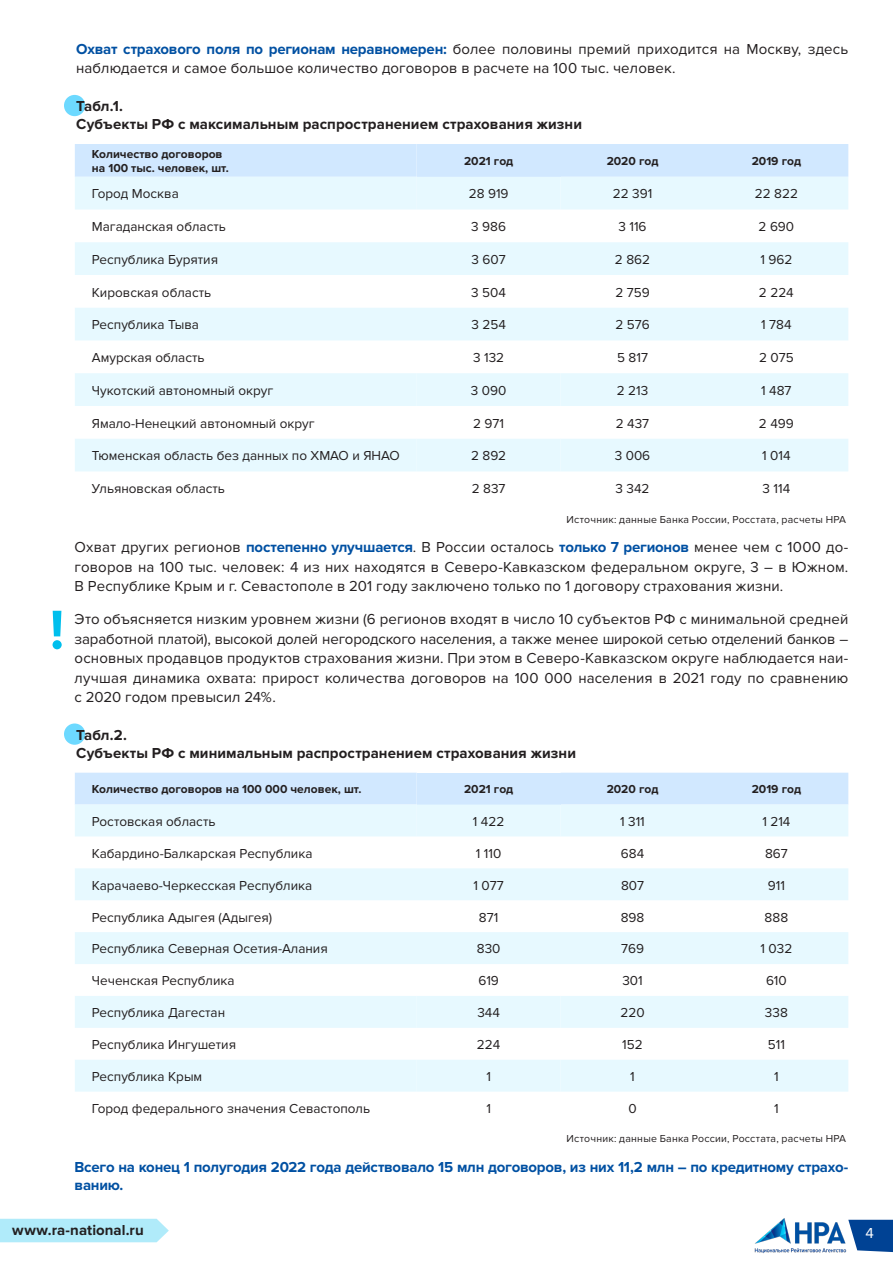
<style>
.page{position:relative;width:893px;height:1263px;background:#fff}
.page>*{position:absolute;margin:0;border:0;box-sizing:border-box;transform-origin:0 0}
.t1{font:700 57px "Proxima Nova";color:#00bfed}
.t2{font:15px/19.5px "Proxima Nova";letter-spacing:.01em;color:#231f20;text-align:justify}
.t3{font:700 15px "Proxima Nova";letter-spacing:.005em;color:#231f20}
.t4{font:700 15px/18px "Proxima Nova";letter-spacing:-.015em;color:#0050a2}
.t5{font:15px "Proxima Nova";color:#fff}
.t6{font:13.5px "Proxima Nova";color:#231f20}
.t7{font:700 12px/14.4px "Proxima Nova";color:#231f20}
.t8{font:10.5px "Proxima Nova";letter-spacing:.025em;color:#231f20}
.s1{font-weight:700;color:#0050a2}
</style>
<div class="page">
<div style="left:0;top:1219px;width:169px;height:23px;background:#b0ebfa"></div>
<img style="left:754px;top:1218px;width:93px;height:35px">
<svg style="left:848px;top:1220px;width:45px;height:32px"></svg>
<div style="left:64px;top:95px;width:21px;height:21px;background:#6dd9ff;border-radius:50%"></div>
<div style="left:64px;top:723px;width:21px;height:22px;background:#6dd9ff;border-radius:50%"></div>
<div style="left:75px;top:144px;width:773px;height:33px;background:#d1e8ff"></div>
<svg style="left:75px;top:177px;width:773px;height:164px;fill:#e7f9ff"></svg>
<div style="left:75px;top:373px;width:773px;height:33px;background:#e7f9ff"></div>
<div style="left:75px;top:439px;width:773px;height:32px;background:#e7f9ff"></div>
<div style="left:75px;top:773px;width:773px;height:31px;background:#d1e8ff"></div>
<svg style="left:75px;top:804px;width:773px;height:160px;fill:#e7f9ff"></svg>
<div style="left:75px;top:996px;width:773px;height:32px;background:#e7f9ff"></div>
<div style="left:75px;top:1060px;width:773px;height:31px;background:#e7f9ff"></div>
<p class="t2" style="left:76px;top:39px;width:774px"><span class="s1">Охват страхового поля по регионам неравномерен:</span> более половины премий приходится на Москву, здесь наблюдается и самое большое количество договоров в расчете на 100 тыс. человек.</p>
<p class="t3" style="left:76px;top:98px;width:48px">Табл.1.</p>
<p class="t3" style="left:76px;top:116px;width:507px">Субъекты РФ с максимальным распространением страхования жизни</p>
<p class="t7" style="left:92px;top:147px;width:138px">Количество договоров на 100 тыс. человек, шт.</p>
<p class="t7" style="left:464px;top:154px;width:51px">2021 год</p>
<p class="t7" style="left:607px;top:154px;width:53px">2020 год</p>
<p class="t7" style="left:752px;top:154px;width:51px">2019 год</p>
<p class="t6" style="left:92px;top:186px;width:88px">Город Москва</p>
<p class="t6" style="left:469px;top:186px;width:41px">28 919</p>
<p class="t6" style="left:613px;top:186px;width:41px">22 391</p>
<p class="t6" style="left:755px;top:186px;width:45px">22 822</p>
<p class="t6" style="left:92px;top:219px;width:136px">Магаданская область</p>
<p class="t6" style="left:471px;top:219px;width:36px">3 986</p>
<p class="t6" style="left:618px;top:219px;width:30px">3 116</p>
<p class="t6" style="left:759px;top:219px;width:37px">2 690</p>
<p class="t6" style="left:92px;top:252px;width:128px">Республика Бурятия</p>
<p class="t6" style="left:472px;top:252px;width:36px">3 607</p>
<p class="t6" style="left:615px;top:252px;width:37px">2 862</p>
<p class="t6" style="left:760px;top:252px;width:33px">1 962</p>
<p class="t6" style="left:92px;top:284px;width:121px">Кировская область</p>
<p class="t6" style="left:471px;top:284px;width:36px">3 504</p>
<p class="t6" style="left:615px;top:284px;width:36px">2 759</p>
<p class="t6" style="left:759px;top:284px;width:36px">2 224</p>
<p class="t6" style="left:92px;top:317px;width:109px">Республика Тыва</p>
<p class="t6" style="left:471px;top:317px;width:36px">3 254</p>
<p class="t6" style="left:615px;top:317px;width:36px">2 576</p>
<p class="t6" style="left:761px;top:317px;width:32px">1 784</p>
<p class="t6" style="left:92px;top:350px;width:114px">Амурская область</p>
<p class="t6" style="left:473px;top:350px;width:33px">3 132</p>
<p class="t6" style="left:617px;top:350px;width:32px">5 817</p>
<p class="t6" style="left:759px;top:350px;width:36px">2 075</p>
<p class="t6" style="left:92px;top:383px;width:183px">Чукотский автономный округ</p>
<p class="t6" style="left:471px;top:383px;width:37px">3 090</p>
<p class="t6" style="left:617px;top:383px;width:33px">2 213</p>
<p class="t6" style="left:761px;top:383px;width:32px">1 487</p>
<p class="t6" style="left:92px;top:415px;width:224px">Ямало-Ненецкий автономный округ</p>
<p class="t6" style="left:473px;top:415px;width:32px">2 971</p>
<p class="t6" style="left:616px;top:415px;width:35px">2 437</p>
<p class="t6" style="left:759px;top:415px;width:36px">2 499</p>
<p class="t6" style="left:92px;top:448px;width:310px">Тюменская область без данных по ХМАО и ЯНАО</p>
<p class="t6" style="left:471px;top:448px;width:37px">2 892</p>
<p class="t6" style="left:615px;top:448px;width:37px">3 006</p>
<p class="t6" style="left:762px;top:448px;width:30px">1 014</p>
<p class="t6" style="left:92px;top:481px;width:135px">Ульяновская область</p>
<p class="t6" style="left:472px;top:481px;width:35px">2 837</p>
<p class="t6" style="left:615px;top:481px;width:35px">3 342</p>
<p class="t6" style="left:762px;top:481px;width:29px">3 114</p>
<p class="t8" style="left:566px;top:514px;width:281px">Источник: данные Банка России, Росстата, расчеты НРА</p>
<p class="t1" style="left:50px;top:597px;width:16px">!</p>
<p class="t2" style="left:75px;top:538px;width:775px">Охват других регионов <span class="s1">постепенно улучшается</span>. В России осталось <span class="s1">только 7 регионов</span> менее чем с 1000 до&shy;говоров на 100 тыс. человек: 4 из них находятся в Северо-Кавказском федеральном округе, 3 – в Южном.<br>В Республике Крым и г. Севастополе в 201 году заключено только по 1 договору страхования жизни.</p>
<p class="t2" style="left:75px;top:610px;width:775px">Это объясняется низким уровнем жизни (6 регионов входят в число 10 субъектов РФ с минимальной средней заработной платой), высокой долей негородского населения, а также менее широкой сетью отделений банков – основных продавцов продуктов страхования жизни. При этом в Северо-Кавказском округе наблюдается наи&shy;лучшая динамика охвата: прирост количества договоров на 100 000 населения в 2021 году по сравнению с 2020 годом превысил 24%.</p>
<p class="t3" style="left:76px;top:726px;width:53px">Табл.2.</p>
<p class="t3" style="left:76px;top:744px;width:501px">Субъекты РФ с минимальным распространением страхования жизни</p>
<p class="t7" style="left:92px;top:782px;width:271px">Количество договоров на 100 000 человек, шт.</p>
<p class="t7" style="left:464px;top:782px;width:51px">2021 год</p>
<p class="t7" style="left:607px;top:782px;width:53px">2020 год</p>
<p class="t7" style="left:752px;top:782px;width:51px">2019 год</p>
<p class="t6" style="left:92px;top:814px;width:125px">Ростовская область</p>
<p class="t6" style="left:473px;top:814px;width:33px">1 422</p>
<p class="t6" style="left:620px;top:814px;width:26px">1 311</p>
<p class="t6" style="left:762px;top:814px;width:30px">1 214</p>
<p class="t6" style="left:92px;top:845px;width:222px">Кабардино-Балкарская Республика</p>
<p class="t6" style="left:476px;top:845px;width:27px">1 110</p>
<p class="t6" style="left:621px;top:845px;width:25px">684</p>
<p class="t6" style="left:765px;top:845px;width:24px">867</p>
<p class="t6" style="left:92px;top:877px;width:222px">Карачаево-Черкесская Республика</p>
<p class="t6" style="left:474px;top:877px;width:32px">1 077</p>
<p class="t6" style="left:621px;top:877px;width:25px">807</p>
<p class="t6" style="left:768px;top:877px;width:19px">911</p>
<p class="t6" style="left:92px;top:909px;width:182px">Республика Адыгея (Адыгея)</p>
<p class="t6" style="left:479px;top:909px;width:21px">871</p>
<p class="t6" style="left:621px;top:909px;width:25px">898</p>
<p class="t6" style="left:765px;top:909px;width:25px">888</p>
<p class="t6" style="left:92px;top:941px;width:237px">Республика Северная Осетия-Алания</p>
<p class="t6" style="left:477px;top:941px;width:25px">830</p>
<p class="t6" style="left:621px;top:941px;width:24px">769</p>
<p class="t6" style="left:760px;top:941px;width:33px">1 032</p>
<p class="t6" style="left:92px;top:973px;width:144px">Чеченская Республика</p>
<p class="t6" style="left:478px;top:973px;width:22px">619</p>
<p class="t6" style="left:622px;top:973px;width:22px">301</p>
<p class="t6" style="left:766px;top:973px;width:22px">610</p>
<p class="t6" style="left:92px;top:1005px;width:135px">Республика Дагестан</p>
<p class="t6" style="left:477px;top:1005px;width:24px">344</p>
<p class="t6" style="left:620px;top:1005px;width:26px">220</p>
<p class="t6" style="left:765px;top:1005px;width:24px">338</p>
<p class="t6" style="left:92px;top:1037px;width:146px">Республика Ингушетия</p>
<p class="t6" style="left:477px;top:1037px;width:25px">224</p>
<p class="t6" style="left:622px;top:1037px;width:22px">152</p>
<p class="t6" style="left:768px;top:1037px;width:19px">511</p>
<p class="t6" style="left:92px;top:1069px;width:112px">Республика Крым</p>
<p class="t6" style="left:486px;top:1069px;width:6px">1</p>
<p class="t6" style="left:630px;top:1069px;width:6px">1</p>
<p class="t6" style="left:774px;top:1069px;width:6px">1</p>
<p class="t6" style="left:92px;top:1101px;width:280px">Город федерального значения Севастополь</p>
<p class="t6" style="left:486px;top:1101px;width:6px">1</p>
<p class="t6" style="left:628px;top:1101px;width:10px">0</p>
<p class="t6" style="left:774px;top:1101px;width:6px">1</p>
<p class="t8" style="left:566px;top:1133px;width:281px">Источник: данные Банка России, Росстата, расчеты НРА</p>
<p class="t4" style="left:75px;top:1159px;width:775px">Всего на конец 1 полугодия 2022 года действовало 15 млн договоров, из них 11,2 млн – по кредитному страхо&shy;ванию.</p>
<p class="t3" style="left:12px;top:1222px;width:133px">www.ra-national.ru</p>
<p class="t5" style="left:865px;top:1224px;width:10px">4</p>
</div>
